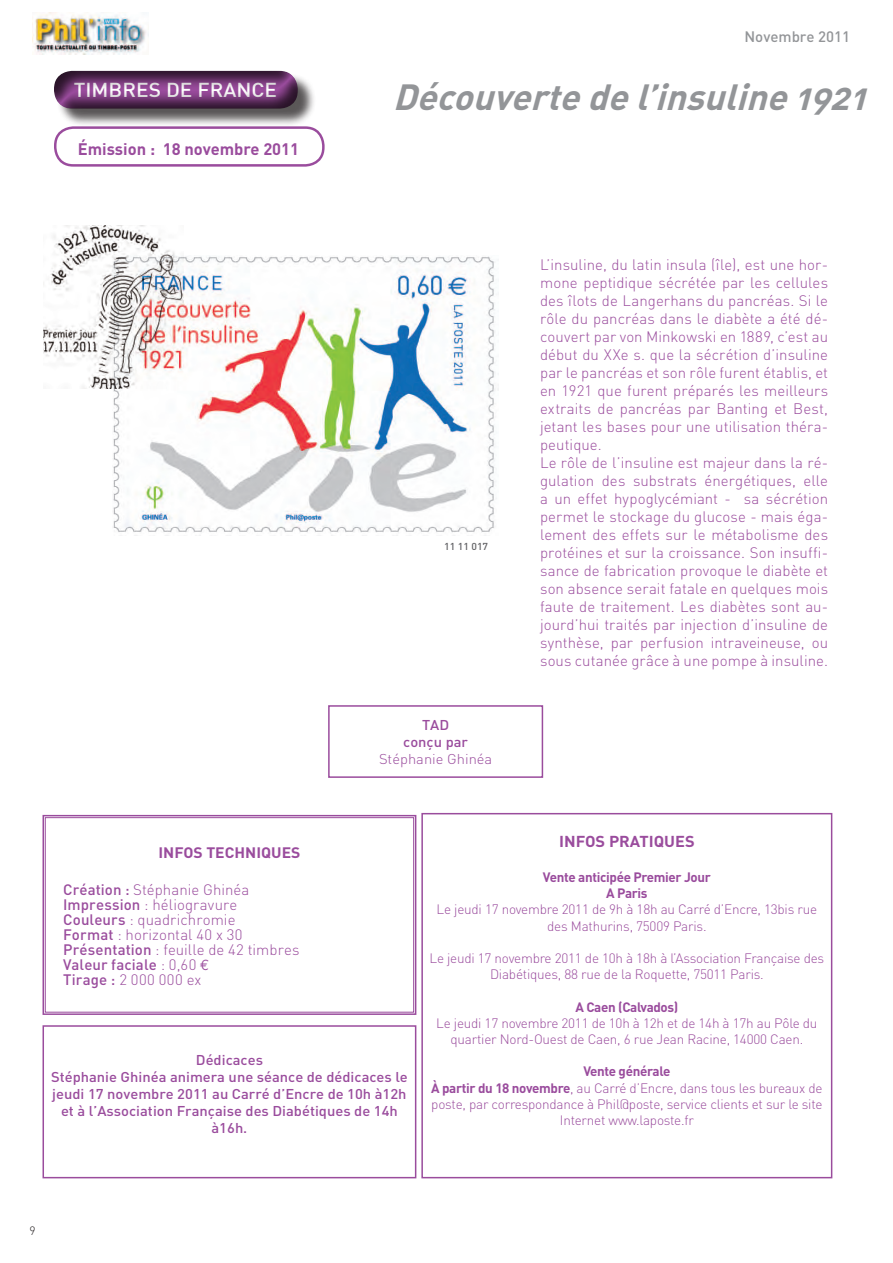
<style>
.page{position:relative;width:893px;height:1263px;background:#fff}
.page>*{position:absolute;margin:0;border:0;box-sizing:border-box;transform-origin:0 0}
.t1{font:italic 36px "DIN Bold Alternate";color:#939598}
.t2{font:500 19.95px "DIN";color:#fff;scale:1.04 1}
.t3{font:700 16.5px "DIN";color:#9a4c9d}
.t4{font:700 15.6px "DIN";color:#9a4c9d;scale:1.04 1}
.t5{font:300 15px/18px "DIN";letter-spacing:.005em;color:#9a4c9d}
.t6{font:700 15px "DIN";color:#9a4c9d;scale:1.04 1}
.t7{font:500 15px "DIN";color:#939598}
.t8{font:500 14.1px/17px "DIN";color:#9a4c9d;text-align:center;scale:1.04 1}
.t9{font:300 14.1px "DIN";color:#9a4c9d;scale:1.04 1}
.t10{font:300 13.5px/16.2px "DIN";letter-spacing:-.015em;color:#9a4c9d;text-align:center}
.t11{font:700 13.5px/16.2px "DIN";letter-spacing:-.025em;color:#9a4c9d;text-align:center}
.t12{font:300 12px "DIN";color:#231f20}
.t13{font:500 10.05px "DIN";color:#636366;scale:1.04 1}
.s1{font-weight:500}
.s2{font-family:"Euro Mono";font-weight:400}
.s3{font-weight:700}
</style>
<div class="page">
<img style="left:33px;top:12px;width:113px;height:43px">
<div style="left:54px;top:126px;width:271px;height:41px;border:2px solid #9a4c9d;border-radius:18px"></div>
<div style="left:56px;top:73px;width:261px;height:54px;background:#231f20;opacity:.75"></div>
<div style="left:51px;top:70px;width:250px;height:41px;background:#231f20;opacity:.85"></div>
<img style="left:113px;top:256px;width:386px;height:280px">
<img style="left:43px;top:225px;width:140px;height:163px">
<div style="left:328px;top:705px;width:215px;height:73px;border:2px solid #9a4c9d"></div>
<svg style="left:42px;top:814px;width:375px;height:201px"></svg>
<div style="left:45px;top:817px;width:369px;height:195px;border:1px solid #9a4c9d"></div>
<div style="left:421px;top:813px;width:411px;height:365px;border:2px solid #9a4c9d"></div>
<div style="left:43px;top:1025px;width:373px;height:153px;border:2px solid #9a4c9d"></div>
<p class="t7" style="left:744px;top:27px;width:107px">Novembre 2011</p>
<h2 class="t2" style="left:74px;top:77px;width:197px">TIMBRES DE FRANCE</h2>
<h1 class="t1" style="left:393px;top:74px;width:486px">Découvertedel’insuline1921</h1>
<p class="t3" style="left:78px;top:138px;width:223px">Émission : 18 novembre 2011</p>
<p class="t13" style="left:444px;top:540px;width:44px">11 11 017</p>
<p class="t8" style="left:403px;top:716px;width:64px">TAD conçu par</p>
<p class="t9" style="left:379px;top:750px;width:110px">Stéphanie Ghinéa</p>
<p class="t5" style="left:540px;top:255px;width:290px">L’insuline, du latin insula (île), est une hor&shy;mone peptidique sécrétée par les cellules des îlots de Langerhans du pancréas. Si le rôle du pancréas dans le diabète a été dé&shy;couvert par von Minkowski en 1889, c’est au début du XXe s. que la sécrétion d’insuline par le pancréas et son rôle furent établis, et en 1921 que furent préparés les meilleurs extraits de pancréas par Banting et Best, jetant les bases pour une utilisation théra&shy;peutique.<br>Le rôle de l’insuline est majeur dans la ré&shy;gulation des substrats énergétiques, elle a un effet hypoglycémiant - sa sécrétion permet le stockage du glucose - mais éga&shy;lement des effets sur le métabolisme des protéines et sur la croissance. Son insuffi&shy;sance de fabrication provoque le diabète et son absence serait fatale en quelques mois faute de traitement. Les diabètes sont au&shy;jourd’hui traités par injection d’insuline de synthèse, par perfusion intraveineuse, ou sous cutanée grâce à une pompe à insuline.</p>
<p class="t6" style="left:158px;top:842px;width:138px">INFOS TECHNIQUES</p>
<p class="t5" style="left:63px;top:882px;width:238px;line-height:15px"><span class="s1">Création :</span> Stéphanie Ghinéa<br><span class="s1">Impression</span> : héliogravure<br><span class="s1">Couleurs</span> : quadrichromie<br><span class="s1">Format</span> : horizontal 40 x 30<br><span class="s1">Présentation</span> : feuille de 42 timbres<br><span class="s1">Valeur faciale</span> : 0,60 <span class="s2">€<br></span><span class="s1">Tirage :</span> 2 000 000 ex</p>
<p class="t8" style="left:51px;top:1051px;width:345px">Dédicaces<br>Stéphanie Ghinéa animera une séance de dédicaces le jeudi 17 novembre 2011 au Carré d’Encre de 10h à12h et à l’Association Française des Diabétiques de 14h à16h.</p>
<p class="t4" style="left:559px;top:831px;width:132px">INFOS PRATIQUES</p>
<p class="t11" style="left:543px;top:868px;width:169px">Vente anticipée Premier Jour<br>A Paris</p>
<p class="t10" style="left:437px;top:901px;width:382px">Le jeudi 17 novembre 2011 de 9h à 18h au Carré d’Encre, 13bis rue des Mathurins, 75009 Paris.</p>
<p class="t10" style="left:429px;top:950px;width:396px">Le jeudi 17 novembre 2011 de 10h à 18h à l’Association Française des<br>Diabétiques, 88 rue de la Roquette, 75011 Paris.</p>
<p class="t11" style="left:575px;top:998px;width:105px">A Caen (Calvados)</p>
<p class="t10" style="left:436px;top:1015px;width:383px">Le jeudi 17 novembre 2011 de 10h à 12h et de 14h à 17h au Pôle du quartier Nord-Ouest de Caen, 6 rue Jean Racine, 14000 Caen.</p>
<p class="t10" style="left:431px;top:1063px;width:393px"><span class="s3">Vente générale<br>À partir du 18 novembre</span>, au Carré d’Encre, dans tous les bureaux de poste, par correspondance à Phil@poste, service clients et sur le site Internet www.laposte.fr</p>
<p class="t12" style="left:30px;top:1223px;width:8px">9</p>
</div>
